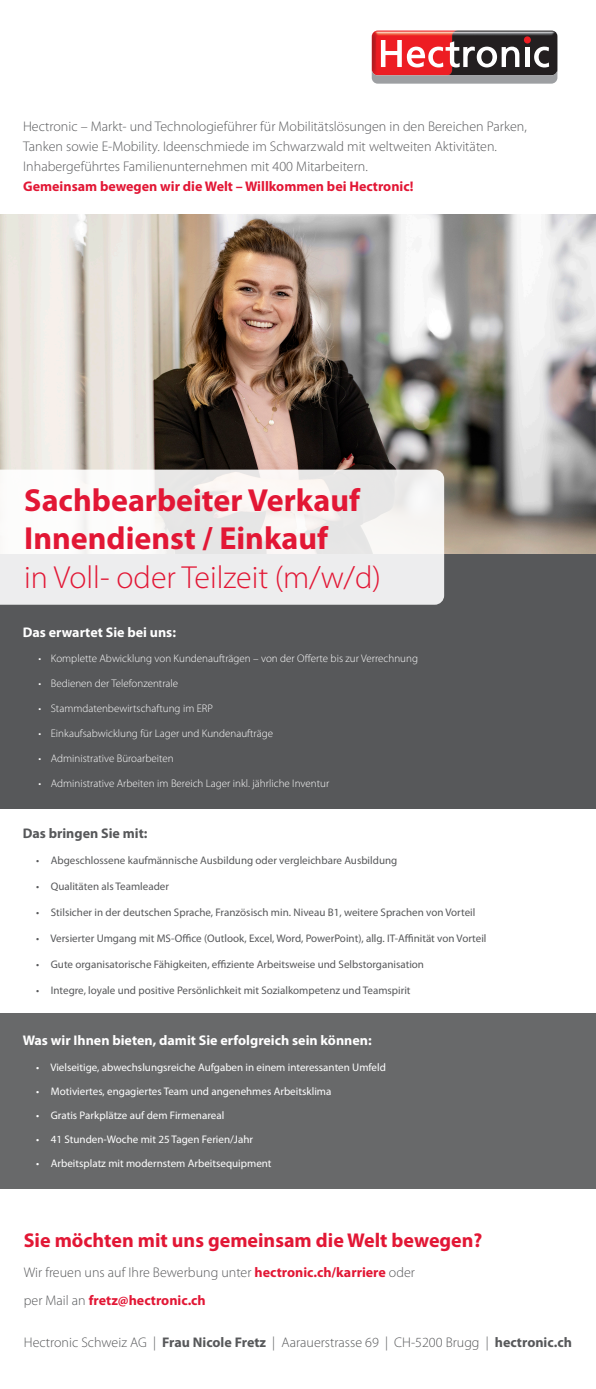
<style>
.page{position:relative;width:596px;height:1389px;background:#fff}
.page>*{position:absolute;margin:0;border:0;box-sizing:border-box;transform-origin:0 0}
.t1{font:700 32px/38.4px "Myriad Pro";color:#e21735}
.t2{font:300 32px "Myriad Pro";color:#e21735}
.t3{font:700 20px "Myriad Pro";color:#e21735}
.t4{font:300 14px/20px "Myriad Pro";color:#57585a}
.t5{font:700 14px "Myriad Pro";color:#fff}
.t6{font:700 14px "Myriad Pro";color:#e21735}
.t7{font:700 14px "Myriad Pro";color:#57585a}
.t8{font:11px "Myriad Pro";color:#57585a}
.t9{font:300 11px "Myriad Pro";color:#fff}
.t10{font:11px "Myriad Pro";color:#fff}
.s1{font-weight:700;color:#e21735}
.s2{font-weight:700}
</style>
<div class="page">
<img style="left:0;top:215px;width:595px;height:339px">
<div style="left:0;top:554px;width:595px;height:255px;background:#57585a"></div>
<div style="left:0;top:1013px;width:595px;height:175px;background:#68696a"></div>
<img style="left:371px;top:31px;width:186px;height:9px">
<svg style="left:523px;top:36px;width:7px;height:8px"></svg>
<svg style="left:371px;top:40px;width:186px;height:44px"></svg>
<svg style="left:0;top:470px;width:444px;height:135px;fill:#ededee"></svg>
<p class="t4" style="left:23px;top:116px;width:505px">Hectronic – Markt- und Technologieführer für Mobilitätslösungen in den Bereichen Parken,<br>Tanken sowie E-Mobility. Ideenschmiede im Schwarzwald mit weltweiten Aktivitäten.<br>Inhabergeführtes Familienunternehmen mit 400 Mitarbeitern.</p>
<p class="t6" style="left:23px;top:177px;width:391px">Gemeinsam bewegen wir die Welt – Willkommen bei Hectronic!</p>
<h1 class="t1" style="left:24px;top:480px;width:337px">Sachbearbeiter Verkauf<br>Innendienst / Einkauf</h1>
<h1 class="t2" style="left:24px;top:558px;width:358px">in Voll- oder Teilzeit (m/w/d)</h1>
<p class="t5" style="left:23px;top:623px;width:155px">Das erwartet Sie bei uns:</p>
<p class="t9" style="left:38px;top:652px;width:381px">• Komplette Abwicklung von Kundenaufträgen – von der Offerte bis zur Verrechnung</p>
<p class="t9" style="left:38px;top:677px;width:141px">• Bedienen der Telefonzentrale</p>
<p class="t9" style="left:38px;top:702px;width:176px">• Stammdatenbewirtschaftung im ERP</p>
<p class="t9" style="left:38px;top:727px;width:236px">• Einkaufsabwicklung für Lager und Kundenaufträge</p>
<p class="t9" style="left:38px;top:752px;width:137px">• Administrative Büroarbeiten</p>
<p class="t9" style="left:38px;top:777px;width:292px">• Administrative Arbeiten im Bereich Lager inkl. jährliche Inventur</p>
<p class="t7" style="left:23px;top:824px;width:126px">Das bringen Sie mit:</p>
<p class="t8" style="left:36px;top:854px;width:362px">• Abgeschlossene kaufmännische Ausbildung oder vergleichbare Ausbildung</p>
<p class="t8" style="left:36px;top:880px;width:134px">• Qualitäten als Teamleader</p>
<p class="t8" style="left:36px;top:906px;width:440px">• Stilsicher in der deutschen Sprache, Französisch min. Niveau B1, weitere Sprachen von Vorteil</p>
<p class="t8" style="left:36px;top:932px;width:451px">• Versierter Umgang mit MS-Office (Outlook, Excel, Word, PowerPoint), allg. IT-Affinität von Vorteil</p>
<p class="t8" style="left:36px;top:958px;width:389px">• Gute organisatorische Fähigkeiten, effiziente Arbeitsweise und Selbstorganisation</p>
<p class="t8" style="left:36px;top:984px;width:376px">• Integre, loyale und positive Persönlichkeit mit Sozialkompetenz und Teamspirit</p>
<p class="t5" style="left:23px;top:1031px;width:350px">Was wir Ihnen bieten, damit Sie erfolgreich sein können:</p>
<p class="t10" style="left:36px;top:1061px;width:351px">• Vielseitige, abwechslungsreiche Aufgaben in einem interessanten Umfeld</p>
<p class="t10" style="left:36px;top:1085px;width:297px">• Motiviertes, engagiertes Team und angenehmes Arbeitsklima</p>
<p class="t10" style="left:36px;top:1109px;width:190px">• Gratis Parkplätze auf dem Firmenareal</p>
<p class="t10" style="left:36px;top:1133px;width:218px">• 41 Stunden-Woche mit 25 Tagen Ferien/Jahr</p>
<p class="t10" style="left:36px;top:1157px;width:237px">• Arbeitsplatz mit modernstem Arbeitsequipment</p>
<h2 class="t3" style="left:24px;top:1227px;width:460px">Sie möchten mit uns gemeinsam die Welt bewegen?</h2>
<p class="t4" style="left:24px;top:1258px;width:392px;line-height:28px">Wir freuen uns auf Ihre Bewerbung unter <span class="s1">hectronic.ch/karriere</span> oder per Mail an <span class="s1">fretz@hectronic.ch</span></p>
<p class="t4" style="left:24px;top:1332px;width:549px">Hectronic Schweiz AG | <span class="s2">Frau Nicole Fretz</span> | Aarauerstrasse 69 | CH-5200 Brugg | <span class="s2">hectronic.ch</span></p>
</div>
